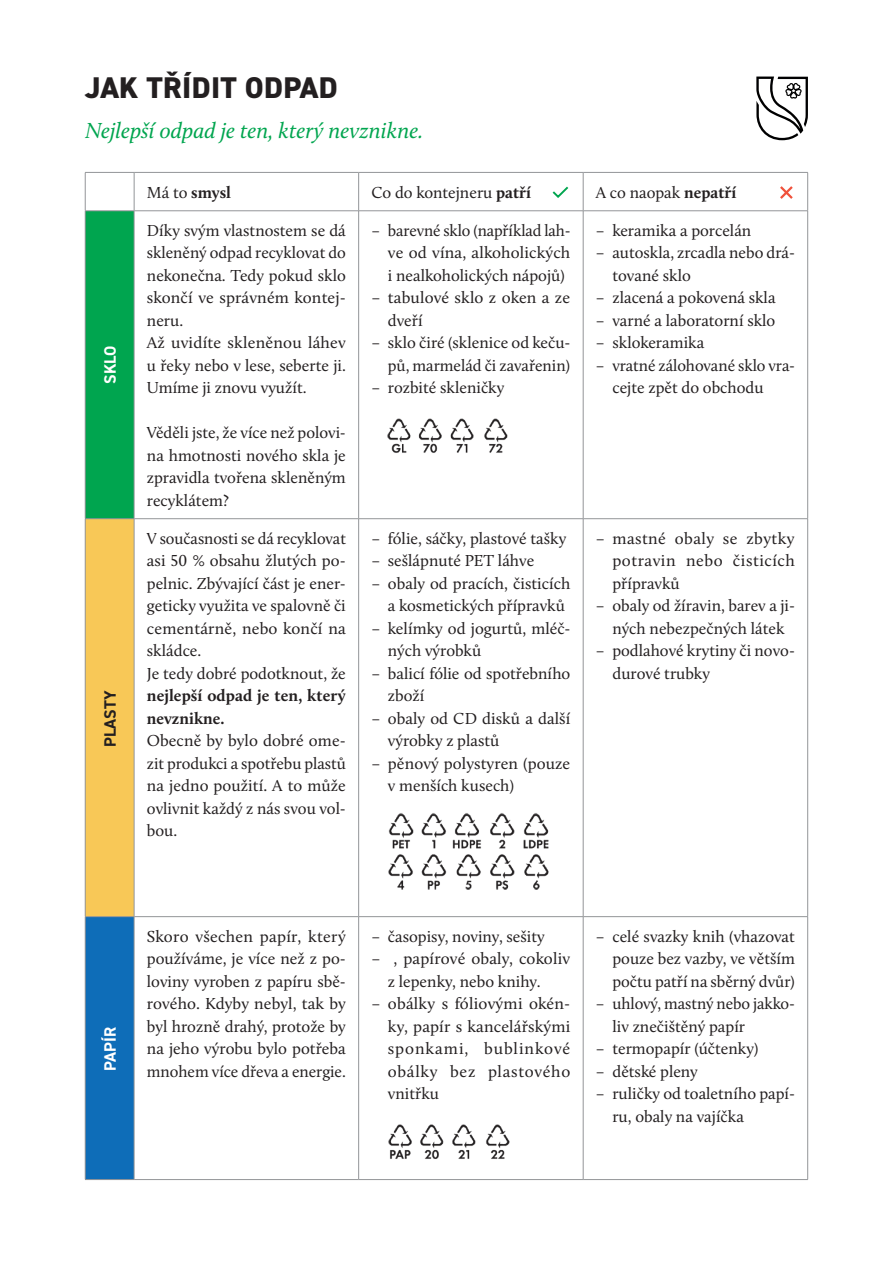
<style>
.page{position:relative;width:893px;height:1263px;background:#fff}
.page>*{position:absolute;margin:0;border:0;box-sizing:border-box;transform-origin:0 0}
.t1{font:800 30px "DIN2014";letter-spacing:.01em;color:#231f20}
.t2{font:italic 22.5px "Calluna";color:#00a54f}
.t3{font:16.5px/22.5px "Calluna";color:#231f20}
.t4{font:700 16.5px/22.5px "Calluna";letter-spacing:.005em;color:#231f20}
.t5{font:700 16.5px "DIN2014";letter-spacing:-.005em;color:#fff}
.t6{font:700 16.5px "DIN2014";color:#231f20}
.s1{font-weight:400}
.s2{font-weight:700}
</style>
<div class="page">
<svg style="left:756px;top:77px;width:52px;height:63px"></svg>
<div style="left:85px;top:211px;width:49px;height:308px;background:#00a54f"></div>
<div style="left:85px;top:519px;width:49px;height:398px;background:#f8c857"></div>
<div style="left:85px;top:917px;width:49px;height:262px;background:#0e6db8"></div>
<hr style="left:134px;top:173px;width:1px;height:38px;background:#939598">
<hr style="left:358px;top:173px;width:1px;height:38px;background:#939598">
<hr style="left:134px;top:211px;width:1px;height:307px;background:#939598">
<hr style="left:358px;top:211px;width:1px;height:307px;background:#939598">
<hr style="left:134px;top:519px;width:1px;height:397px;background:#939598">
<hr style="left:358px;top:519px;width:1px;height:397px;background:#939598">
<hr style="left:134px;top:917px;width:1px;height:262px;background:#939598">
<hr style="left:358px;top:917px;width:1px;height:262px;background:#939598">
<hr style="left:85px;top:172px;width:49px;height:1px;background:#939598">
<hr style="left:85px;top:173px;width:1px;height:38px;background:#939598">
<hr style="left:134px;top:172px;width:225px;height:1px;background:#939598">
<hr style="left:359px;top:172px;width:224px;height:1px;background:#939598">
<hr style="left:583px;top:172px;width:225px;height:1px;background:#939598">
<hr style="left:583px;top:173px;width:1px;height:38px;background:#939598">
<hr style="left:807px;top:173px;width:1px;height:38px;background:#939598">
<hr style="left:85px;top:211px;width:1px;height:307px;background:#939598">
<hr style="left:583px;top:211px;width:1px;height:307px;background:#939598">
<hr style="left:807px;top:211px;width:1px;height:307px;background:#939598">
<hr style="left:85px;top:519px;width:1px;height:397px;background:#939598">
<hr style="left:583px;top:519px;width:1px;height:397px;background:#939598">
<hr style="left:807px;top:519px;width:1px;height:397px;background:#939598">
<hr style="left:85px;top:917px;width:1px;height:262px;background:#939598">
<hr style="left:583px;top:917px;width:1px;height:262px;background:#939598">
<hr style="left:807px;top:917px;width:1px;height:262px;background:#939598">
<hr style="left:85px;top:211px;width:49px;height:1px;background:#939598">
<hr style="left:134px;top:211px;width:225px;height:1px;background:#939598">
<hr style="left:359px;top:211px;width:224px;height:1px;background:#939598">
<hr style="left:583px;top:211px;width:225px;height:1px;background:#939598">
<hr style="left:85px;top:518px;width:49px;height:1px;background:#939598">
<hr style="left:134px;top:518px;width:225px;height:1px;background:#939598">
<hr style="left:359px;top:518px;width:224px;height:1px;background:#939598">
<hr style="left:583px;top:518px;width:225px;height:1px;background:#939598">
<hr style="left:85px;top:916px;width:49px;height:1px;background:#939598">
<hr style="left:134px;top:916px;width:225px;height:1px;background:#939598">
<hr style="left:359px;top:916px;width:224px;height:1px;background:#939598">
<hr style="left:583px;top:916px;width:225px;height:1px;background:#939598">
<hr style="left:85px;top:1179px;width:49px;height:1px;background:#939598">
<hr style="left:134px;top:1179px;width:225px;height:1px;background:#939598">
<hr style="left:359px;top:1179px;width:224px;height:1px;background:#939598">
<hr style="left:583px;top:1179px;width:225px;height:1px;background:#939598">
<img style="left:387px;top:418px;width:121px;height:35px">
<img style="left:388px;top:813px;width:161px;height:77px">
<img style="left:388px;top:1124px;width:122px;height:35px">
<svg style="left:780px;top:186px;width:13px;height:13px"></svg>
<svg style="left:552px;top:186px;width:17px;height:12px"></svg>
<h1 class="t1" style="left:85px;top:68px;width:254px">JAK TŘÍDIT ODPAD</h1>
<h2 class="t2" style="left:85px;top:117px;width:340px">Nejlepší odpad je ten, který nevznikne.</h2>
<p class="t5" style="left:99px;top:384px;width:40px;rotate:-90deg">SKLO</p>
<p class="t6" style="left:99px;top:747px;width:58px;rotate:-90deg">PLASTY</p>
<p class="t4" style="left:147px;top:180px;width:86px"><span class="s1">Má to</span> smysl</p>
<p class="t3" style="left:371px;top:181px;width:161px">Co do kontejneru <span class="s2">patří</span></p>
<p class="t3" style="left:596px;top:181px;width:142px">A co naopak <span class="s2">nepatří</span></p>
<p class="t3" style="left:147px;top:219px;width:201px">Díky svým vlastnostem se dá skleněný odpad recyklovat do nekonečna. Tedy pokud sklo skončí ve správném kontej&shy;neru.<br>Až uvidíte skleněnou láhev u řeky nebo v lese, seberte ji.<br>Umíme ji znovu využít.</p>
<p class="t3" style="left:147px;top:421px;width:201px;text-align:justify">Věděli jste, že více než polovi&shy;na hmotnosti nového skla je zpravidla tvořena skleněným recyklátem?</p>
<p class="t3" style="left:388px;top:219px;width:184px;text-align:justify;text-indent:-16px">– barevné sklo (například lah&shy;ve od vína, alkoholických i nealkoholických nápojů)</p>
<p class="t3" style="left:388px;top:286px;width:184px;text-indent:-16px">– tabulové sklo z oken a ze dveří</p>
<p class="t3" style="left:371px;top:331px;width:200px;text-align:right">– sklo čiré (sklenice od keču&shy;pů, marmelád či zavařenin)</p>
<p class="t3" style="left:371px;top:376px;width:135px">– rozbité skleničky</p>
<p class="t3" style="left:596px;top:219px;width:157px">– keramika a porcelán</p>
<p class="t3" style="left:612px;top:241px;width:184px;text-indent:-16px">– autoskla, zrcadla nebo drá&shy;tované sklo</p>
<p class="t3" style="left:596px;top:286px;width:181px">– zlacená a pokovená skla</p>
<p class="t3" style="left:596px;top:309px;width:181px">– varné a laboratorní sklo</p>
<p class="t3" style="left:596px;top:331px;width:110px">– sklokeramika</p>
<p class="t3" style="left:612px;top:354px;width:184px;text-indent:-16px">– vratné zálohované sklo vra&shy;cejte zpět do obchodu</p>
<p class="t3" style="left:147px;top:527px;width:201px">V současnosti se dá recyklovat asi 50 % obsahu žlutých po&shy;pelnic. Zbývající část je ener&shy;geticky využita ve spalovně či cementárně, nebo končí na skládce.<br>Je tedy dobré podotknout, že</p>
<p class="t4" style="left:147px;top:684px;width:200px">nejlepší odpad je ten, který nevznikne.</p>
<p class="t3" style="left:147px;top:729px;width:201px;text-align:justify">Obecně by bylo dobré ome&shy;zit produkci a spotřebu plastů na jedno použití. A to může ovlivnit každý z nás svou vol&shy;bou.</p>
<p class="t3" style="left:371px;top:527px;width:196px">– fólie, sáčky, plastové tašky</p>
<p class="t3" style="left:371px;top:549px;width:164px">– sešlápnuté PET láhve</p>
<p class="t3" style="left:388px;top:572px;width:184px;text-indent:-16px">– obaly od pracích, čisticích a kosmetických přípravků</p>
<p class="t3" style="left:388px;top:617px;width:184px;text-indent:-16px">– kelímky od jogurtů, mléč&shy;ných výrobků</p>
<p class="t3" style="left:388px;top:662px;width:184px;text-indent:-16px">– balicí fólie od spotřebního zboží</p>
<p class="t3" style="left:388px;top:707px;width:184px;text-indent:-16px">– obaly od CD disků a další výrobky z plastů</p>
<p class="t3" style="left:388px;top:752px;width:184px;text-indent:-16px">– pěnový polystyren (pouze v menších kusech)</p>
<p class="t3" style="left:612px;top:527px;width:184px;text-align:justify;text-indent:-16px">– mastné obaly se zbytky potravin nebo čisticích přípravků</p>
<p class="t3" style="left:596px;top:594px;width:200px;text-align:center">– obaly od žíravin, barev a ji&shy;ných nebezpečných látek</p>
<p class="t3" style="left:612px;top:639px;width:184px;text-indent:-16px">– podlahové krytiny či novo&shy;durové trubky</p>
<p class="t5" style="left:99px;top:1071px;width:45px;rotate:-90deg">PAPÍR</p>
<p class="t3" style="left:147px;top:925px;width:201px;text-align:justify">Skoro všechen papír, který používáme, je více než z po&shy;loviny vyroben z papíru sbě&shy;rového. Kdyby nebyl, tak by byl hrozně drahý, protože by na jeho výrobu bylo potřeba mnohem více dřeva a energie.</p>
<p class="t3" style="left:371px;top:925px;width:175px">– časopisy, noviny, sešity</p>
<p class="t3" style="left:388px;top:947px;width:184px;text-indent:-16px">– , papírové obaly, cokoliv z lepenky, nebo knihy.</p>
<p class="t3" style="left:388px;top:992px;width:184px;text-align:justify;text-indent:-16px">– obálky s fóliovými okén&shy;ky, papír s kancelářskými sponkami, bublinkové obálky bez plastového vnitřku</p>
<p class="t3" style="left:612px;top:925px;width:184px;text-align:justify;text-indent:-16px">– celé svazky knih (vhazovat pouze bez vazby, ve větším počtu patří na sběrný dvůr)</p>
<p class="t3" style="left:612px;top:992px;width:184px;text-indent:-16px">– uhlový, mastný nebo jakko&shy;liv znečištěný papír</p>
<p class="t3" style="left:596px;top:1037px;width:164px">– termopapír (účtenky)</p>
<p class="t3" style="left:596px;top:1060px;width:103px">– dětské pleny</p>
<p class="t3" style="left:612px;top:1082px;width:184px;text-indent:-16px">– ruličky od toaletního papí&shy;ru, obaly na vajíčka</p>
</div>
